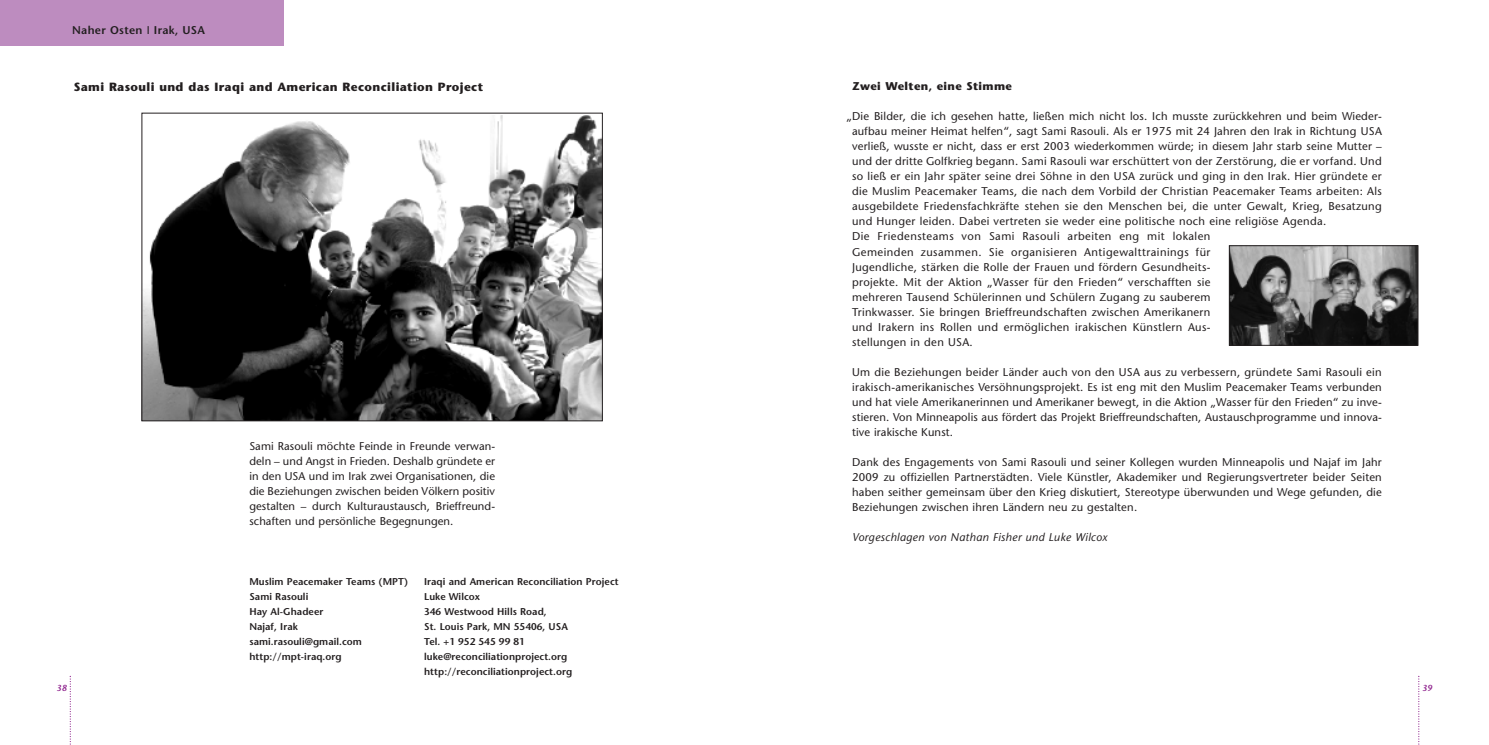
<style>
.page{position:relative;width:1489px;height:745px;background:#fff}
.page>*{position:absolute;margin:0;border:0;box-sizing:border-box;transform-origin:0 0}
.t1{font:700 11.88px "Stone Sans";letter-spacing:.03em;color:#231f20}
.t2{font:11.25px/15px "Stone Sans";letter-spacing:.03em;color:#231f20;text-align:justify}
.t3{font:italic 11.25px "Stone Sans";letter-spacing:.03em;color:#231f20}
.t4{font:700 11.25px "Stone Sans";letter-spacing:.03em;color:#231f20}
.t5{font:600 11.25px "Stone Sans";letter-spacing:.03em;color:#231f20}
.t6{font:600 9.88px/15px "Stone Sans";letter-spacing:.005em;color:#231f20}
.t7{font:italic 600 8.75px "Stone Sans";color:#90268f}
.s1{font-weight:400}
</style>
<div class="page">
<svg style="left:1418px;top:675px;width:1px;height:69px"></svg>
<div style="left:0;top:0;width:283px;height:46px;background:#bd8cbf"></div>
<svg style="left:70px;top:675px;width:1px;height:69px"></svg>
<img style="left:1231px;top:247px;width:184px;height:96px">
<div style="left:1229px;top:245px;width:188px;height:100px;border:1px solid #231f20"></div>
<img style="left:144px;top:115px;width:456px;height:303px">
<div style="left:142px;top:113px;width:460px;height:307px;border:1px solid #231f20"></div>
<p class="t5" style="left:72px;top:26px;width:134px">Naher Osten <span class="s1">I</span> Irak, USA</p>
<p class="t1" style="left:74px;top:82px;width:411px">Sami Rasouli und das Iraqi and American Reconciliation Project</p>
<p class="t2" style="left:249px;top:439px;width:247px">Sami Rasouli möchte Feinde in Freunde verwan&shy;deln – und Angst in Frieden. Deshalb gründete er in den USA und im Irak zwei Organisationen, die die Beziehungen zwischen beiden Völkern positiv gestalten – durch Kulturaustausch, Brieffreund&shy;schaften und persönliche Begegnungen.</p>
<p class="t7" style="left:57px;top:684px;width:12px">38</p>
<p class="t6" style="left:249px;top:574px;width:160px">Muslim Peacemaker Teams (MPT)<br>Sami Rasouli<br>Hay Al-Ghadeer<br>Najaf, Irak sami.rasouli@gmail.com http://mpt-iraq.org</p>
<p class="t6" style="left:424px;top:574px;width:196px">Iraqi and American Reconciliation Project<br>Luke Wilcox<br>346 Westwood Hills Road,<br>St. Louis Park, MN 55406, USA<br>Tel. +1 952 545 99 81 luke@reconciliationproject.org http://reconciliationproject.org</p>
<p class="t4" style="left:852px;top:82px;width:161px">Zwei Welten, eine Stimme</p>
<p class="t2" style="left:852px;top:110px;width:531px;text-align:left;text-indent:-6px">„Die Bilder, die ich gesehen hatte, ließen mich nicht los. Ich musste zurückkehren und beim Wieder&shy;aufbau meiner Heimat helfen“, sagt Sami Rasouli. Als er 1975 mit 24 Jahren den Irak in Richtung USA verließ, wusste er nicht, dass er erst 2003 wiederkommen würde; in diesem Jahr starb seine Mutter – und der dritte Golfkrieg begann. Sami Rasouli war erschüttert von der Zerstörung, die er vorfand. Und so ließ er ein Jahr später seine drei Söhne in den USA zurück und ging in den Irak. Hier gründete er die Muslim Peacemaker Teams, die nach dem Vorbild der Christian Peacemaker Teams arbeiten: Als ausgebildete Friedensfachkräfte stehen sie den Menschen bei, die unter Gewalt, Krieg, Besatzung und Hunger leiden. Dabei vertreten sie weder eine politische noch eine religiöse Agenda.<br>Die Friedensteams von Sami Rasouli arbeiten eng mit lokalen<br>Gemeinden zusammen. Sie organisieren Antigewalttrainings für<br>Jugendliche, stärken die Rolle der Frauen und fördern Gesundheits-<br>projekte. Mit der Aktion „Wasser für den Frieden“ verschafften sie<br>mehreren Tausend Schülerinnen und Schülern Zugang zu sauberem<br>Trinkwasser. Sie bringen Brieffreundschaften zwischen Amerikanern<br>und Irakern ins Rollen und ermöglichen irakischen Künstlern Aus-<br>stellungen in den USA.</p>
<p class="t2" style="left:852px;top:365px;width:531px">Um die Beziehungen beider Länder auch von den USA aus zu verbessern, gründete Sami Rasouli ein irakisch-amerikanisches Versöhnungsprojekt. Es ist eng mit den Muslim Peacemaker Teams verbunden und hat viele Amerikanerinnen und Amerikaner bewegt, in die Aktion „Wasser für den Frieden“ zu inve&shy;stieren. Von Minneapolis aus fördert das Projekt Brieffreundschaften, Austauschprogramme und innova&shy;tive irakische Kunst.</p>
<p class="t2" style="left:852px;top:455px;width:531px">Dank des Engagements von Sami Rasouli und seiner Kollegen wurden Minneapolis und Najaf im Jahr 2009 zu offiziellen Partnerstädten. Viele Künstler, Akademiker und Regierungsvertreter beider Seiten haben seither gemeinsam über den Krieg diskutiert, Stereotype überwunden und Wege gefunden, die Beziehungen zwischen ihren Ländern neu zu gestalten.</p>
<p class="t3" style="left:852px;top:532px;width:257px">Vorgeschlagen von Nathan Fisher und Luke Wilcox</p>
<p class="t7" style="left:1421px;top:684px;width:12px">39</p>
</div>
